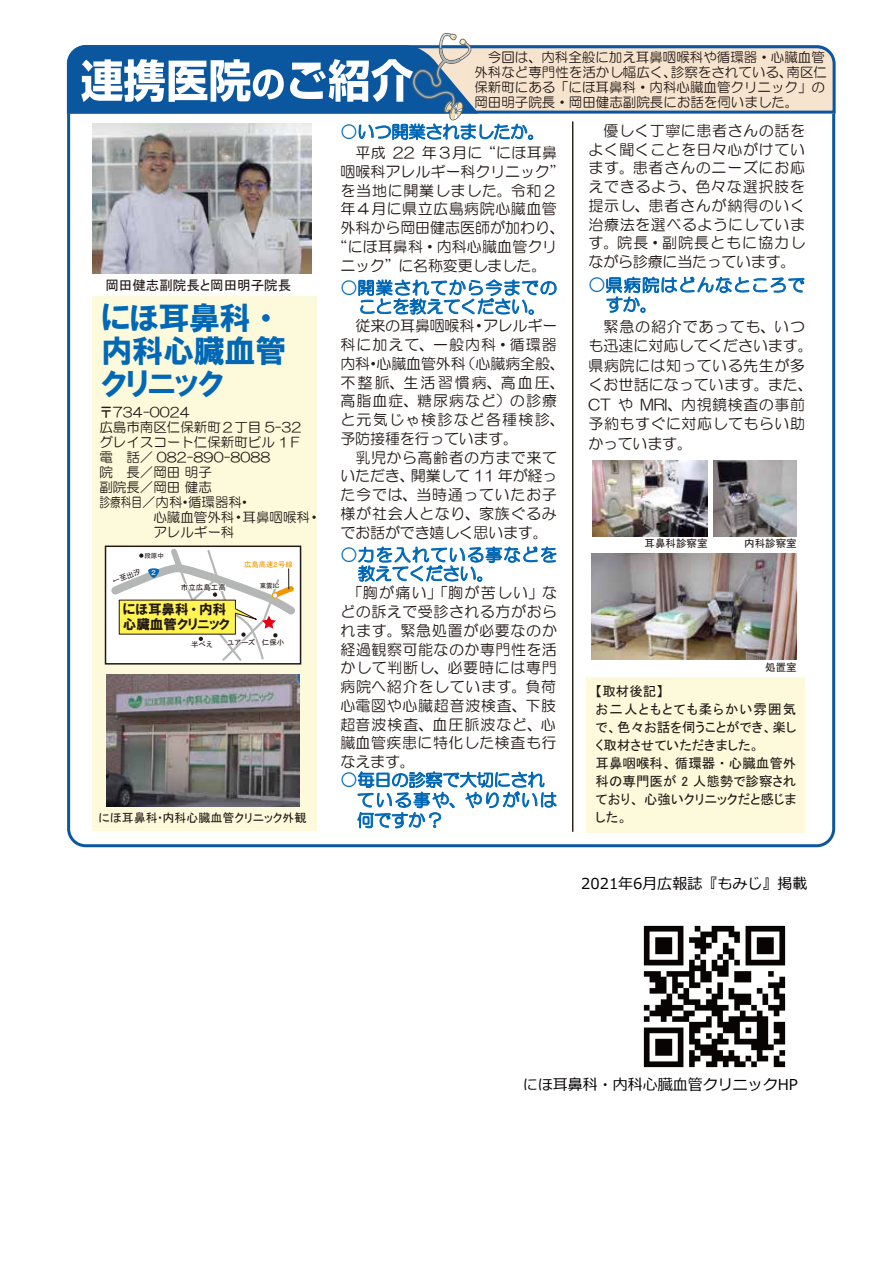
<style>
.page{position:relative;width:893px;height:1263px;background:#fff}
.page>*{position:absolute;margin:0;border:0;box-sizing:border-box;transform-origin:0 0}
.t1{font:31.5px/33px "HGP Soei Kakugothic UB";letter-spacing:-.025em;color:#0068b7}
.t2{font:17.25px/18.8px "HG Maru Gothic MPRO";letter-spacing:.055em;color:#0068b7}
.t3{font:17.25px/20.2px "HG Maru Gothic MPRO";letter-spacing:-.01em;color:#0068b7}
.t4{font:17.25px/18.8px "HG Maru Gothic MPRO";letter-spacing:.05em;color:#0068b7;text-align:center}
.t5{font:17.25px "HG Maru Gothic MPRO";letter-spacing:-.015em;color:#0068b7}
.t6{font:15px/18.8px "HG Maru Gothic MPRO";letter-spacing:.03em;color:#221815;text-align:justify}
.t7{font:15px/18.8px "HG Maru Gothic MPRO";letter-spacing:.065em;color:#221815}
.t8{font:15px "Meiryo";color:#040000}
.t9{font:15px "HG Maru Gothic MPRO";color:#221815}
.t10{font:15px "HG Maru Gothic MPRO";letter-spacing:.01em;color:#221815}
.t11{font:15px "HG Maru Gothic MPRO";letter-spacing:.05em;color:#221815}
.t12{font:15px "HG Maru Gothic MPRO";letter-spacing:-.015em;color:#221815}
.t13{font:13.5px/15px "HG Maru Gothic MPRO";color:#221815}
.t14{font:13.5px/18px "MS P Gothic";color:#221815}
.t15{font:13.5px/15px "HGP Soei Kakugothic UB";color:#221815}
.t16{font:12px "MS P Gothic";color:#221815}
.t17{font:10.5px "MS P Gothic";color:#221815}
.t18{font:7.5px "MS P Gothic";color:#221815}
.t19{font:7.2px "MS P Gothic";color:#f39700}
.t20{font:7.2px "MS P Gothic";color:#fff}
.t21{font:6.6px "MS P Gothic";color:#221815}
</style>
<div class="page">
<svg style="left:534px;top:45px;width:302px;height:70px;background:#dfd7cb"></svg>
<div style="left:93px;top:296px;width:224px;height:534px;background:#fdfadb"></div>
<hr style="left:572px;top:121px;width:1px;height:711px;background:#221714">
<svg style="left:66px;top:33px;width:468px;height:107px"></svg>
<svg style="left:358px;top:279px;width:199px;height:36px"></svg>
<svg style="left:358px;top:546px;width:199px;height:36px"></svg>
<svg style="left:357px;top:771px;width:200px;height:58px"></svg>
<svg style="left:606px;top:276px;width:199px;height:37px"></svg>
<div style="left:587px;top:677px;width:218px;height:155px;background:#fdfadb"></div>
<img style="left:106px;top:675px;width:193px;height:131px">
<img style="left:92px;top:123px;width:219px;height:150px">
<img style="left:593px;top:460px;width:114px;height:77px">
<img style="left:591px;top:554px;width:206px;height:105px">
<img style="left:713px;top:460px;width:84px;height:77px">
<svg style="left:105px;top:545px;width:196px;height:119px"></svg>
<svg style="left:107px;top:545px;width:192px;height:117px;background:#f0edd0"></svg>
<img style="left:643px;top:925px;width:143px;height:143px">
<p class="t13" style="left:474px;top:50px;width:352px">　今回は、内科全般に加え耳鼻咽喉科や循環器・心臓血管</p>
<p class="t13" style="left:474px;top:80px;width:352px">保新町にある「にほ耳鼻科・内科心臓血管クリニック」の岡田明子院長・岡田健志副院長にお話を伺いました。</p>
<p class="t5" style="left:340px;top:123px;width:206px">○いつ開業されましたか。</p>
<p class="t6" style="left:355px;top:143px;width:203px">平成 22 年３月に“にほ耳鼻</p>
<p class="t9" style="left:340px;top:164px;width:226px">咽喉科アレルギー科クリニック”</p>
<p class="t11" style="left:340px;top:183px;width:218px">を当地に開業しました。令和２</p>
<p class="t6" style="left:341px;top:200px;width:218px">年４月に県立広島病院心臓血管</p>
<p class="t9" style="left:340px;top:220px;width:226px">外科から岡田健志医師が加わり、</p>
<p class="t10" style="left:333px;top:239px;width:226px">“にほ耳鼻科・内科心臓血管クリ</p>
<p class="t12" style="left:340px;top:258px;width:207px">ニック”に名称変更しました。</p>
<p class="t4" style="left:340px;top:278px;width:218px">○開業されてから今までのことを教えてください。</p>
<p class="t7" style="left:340px;top:317px;width:226px;text-indent:15px">従来の耳鼻咽喉科・アレルギー科に加えて、一般内科・循環器内科・心臓血管外科（心臓病全般、不整脈、生活習慣病、高血圧、高脂血症、糖尿病など）の診療と元気じゃ検診など各種検診、予防接種を行っています。</p>
<p class="t6" style="left:340px;top:448px;width:218px;text-indent:15px">乳児から高齢者の方まで来ていただき、開業して 11 年が経った今では、当時通っていたお子様が社会人となり、家族ぐるみでお話ができ嬉しく思います。</p>
<p class="t2" style="left:358px;top:545px;width:201px;text-indent:-17px">○力を入れている事などを教えてください。</p>
<p class="t6" style="left:340px;top:584px;width:218px;text-indent:8px">「胸が痛い」「胸が苦しい」などの訴えで受診される方がおられます。緊急処置が必要なのか経過観察可能なのか専門性を活かして判断し、必要時には専門病院へ紹介をしています。負荷心電図や心臓超音波検査、下肢超音波検査、血圧脈波など、心臓血管疾患に特化した検査も行なえます。</p>
<p class="t3" style="left:357px;top:770px;width:202px;text-indent:-17px">○毎日の診察で大切にされている事や、やりがいは何ですか ?</p>
<p class="t13" style="left:474px;top:65px;width:354px">外科など専門性を活かし幅広く、診察をされている、南区仁</p>
<p class="t6" style="left:588px;top:121px;width:218px;text-indent:15px">優しく丁寧に患者さんの話をよく聞くことを日々心がけています。患者さんのニーズにお応えできるよう、色々な選択肢を提示し、患者さんが納得のいく治療法を選べるようにしています。院長・副院長ともに協力しながら診療に当たっています。</p>
<p class="t2" style="left:606px;top:275px;width:201px;line-height:19.5px;text-indent:-17px">○県病院はどんなところですか。</p>
<p class="t6" style="left:588px;top:317px;width:226px;line-height:19.5px;text-align:left;text-indent:15px">緊急の紹介であっても、いつも迅速に対応してくださいます。県病院には知っている先生が多くお世話になっています。また、<br>CT や MRI、内視鏡検査の事前予約もすぐに対応してもらい助かっています。</p>
<p class="t14" style="left:105px;top:276px;width:187px">岡田健志副院長と岡田明子院長</p>
<h1 class="t1" style="left:101px;top:301px;width:187px">にほ耳鼻科・内科心臓血管クリニック</h1>
<p class="t13" style="left:99px;top:405px;width:223px">〒734-0024<br>広島市南区仁保新町２丁目 5-32　グレイスコート仁保新町ビル 1Ｆ<br>電 話／ 082-890-8088<br>院　長／岡田 明子<br>副院長／岡田 健志<br>診療科目／内科・循環器科・<br>　　　　心臓血管外科・耳鼻咽喉科・　　　　アレルギー科</p>
<p class="t17" style="left:644px;top:538px;width:64px">耳鼻科診察室</p>
<p class="t17" style="left:744px;top:538px;width:54px">内科診察室</p>
<p class="t21" style="left:144px;top:553px;width:21px">段原中</p>
<p class="t19" style="left:244px;top:561px;width:50px">広島高速２号線</p>
<p class="t21" style="left:260px;top:583px;width:21px">東雲ＩＣ</p>
<p class="t18" style="left:111px;top:578px;width:31px;rotate:-22deg">←至出汐</p>
<p class="t20" style="left:151px;top:569px;width:6px">２</p>
<p class="t18" style="left:181px;top:584px;width:46px">市立広島工高</p>
<p class="t15" style="left:123px;top:602px;width:108px">にほ耳鼻科・内科心臓血管クリニック</p>
<p class="t18" style="left:191px;top:641px;width:23px">半べえ</p>
<p class="t18" style="left:227px;top:638px;width:59px">ユアーズ 仁保小</p>
<p class="t17" style="left:765px;top:661px;width:33px">処置室</p>
<p class="t14" style="left:596px;top:682px;width:202px">【取材後記】<br>お二人ともとても柔らかい雰囲気で、色々お話を伺うことができ、楽しく取材させていただきました。<br>耳鼻咽喉科、循環器・心臓血管外科の専門医が 2 人態勢で診察されており、心強いクリニックだと感じま</p>
<p class="t16" style="left:98px;top:812px;width:210px">にほ耳鼻科・内科心臓血管クリニック外観</p>
<p class="t14" style="left:596px;top:808px;width:33px">した。</p>
<p class="t8" style="left:581px;top:873px;width:228px">2021年6月広報誌『もみじ』掲載</p>
<p class="t8" style="left:523px;top:1074px;width:277px">にほ耳鼻科・内科心臓血管クリニックHP</p>
</div>
